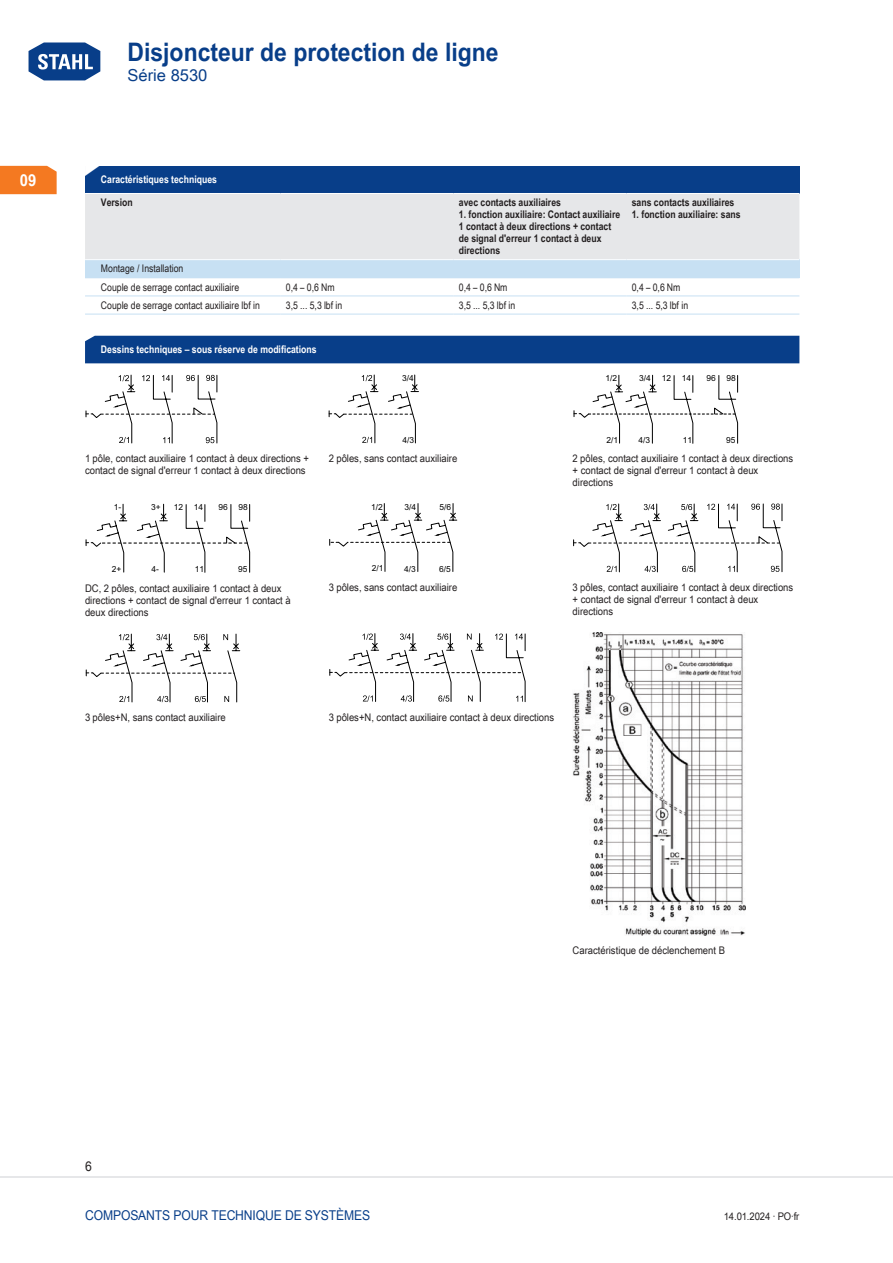
<style>
.page{position:relative;width:893px;height:1263px;background:#fff}
.page>*{position:absolute;margin:0;border:0;box-sizing:border-box;transform-origin:0 0}
.t1{font:700 25.5px "Arial Unicode MS";color:#083e89;scale:.9 1}
.TabHeader1stColumn{font:700 24px "Arial Unicode MS";color:#fff;scale:1.45 1}
.t2{font:16.5px "Arial Unicode MS";color:#083e89}
.t3{font:700 16.5px "Arial Unicode MS";color:#fff;scale:.9 1}
.t4{font:13.5px "Arial Unicode MS";letter-spacing:-.01em;color:#083e89;scale:.9 1}
.t5{font:13.5px "Arial Unicode MS";color:#231f20;scale:.9 1}
.TabBody1stColumn{font:10.5px/12px "Arial Unicode MS";color:#231f20;scale:.9 1}
.TabSubHeaderLeft{font:700 10.5px/12px "Arial Unicode MS";color:#231f20;scale:.83 1}
.TabBody1stColumn-2{font:10.5px "Arial Unicode MS";color:#231f20;scale:.83 1}
.TabHeader1stColumn-2{font:700 10.5px "Arial Unicode MS";color:#fff;scale:.83 1}
.TabBodyLeft{font:10.5px "Arial Unicode MS";color:#231f20;scale:.83 1}
.TabHeaderLeft1stColu{font:700 10.5px "Arial Unicode MS";color:#231f20;scale:.83 1}
.t6{font:8.4px "Arial Unicode MS";color:#000}
.s1{font-weight:400;font-size:31.65px;color:#fff}
</style>
<div class="page">
<svg style="left:28px;top:42px;width:73px;height:39px"></svg>
<hr style="left:0;top:1176px;width:893px;height:2px;background:#e6e7e9">
<div style="left:0;top:166px;width:57px;height:28px;background:#f47921"></div>
<div style="left:85px;top:166px;width:714px;height:27px;background:#083e89"></div>
<div style="left:85px;top:194px;width:714px;height:65px;background:#e6e7e9"></div>
<div style="left:85px;top:260px;width:714px;height:18px;background:#c7e0f3"></div>
<hr style="left:85px;top:296px;width:196px;height:1px;background:#c7e0f3">
<hr style="left:85px;top:314px;width:196px;height:1px;background:#c7e0f3">
<hr style="left:281px;top:296px;width:173px;height:1px;background:#c7e0f3">
<hr style="left:281px;top:314px;width:173px;height:1px;background:#c7e0f3">
<hr style="left:454px;top:296px;width:172px;height:1px;background:#c7e0f3">
<hr style="left:454px;top:314px;width:172px;height:1px;background:#c7e0f3">
<hr style="left:626px;top:296px;width:173px;height:1px;background:#c7e0f3">
<hr style="left:626px;top:314px;width:173px;height:1px;background:#c7e0f3">
<div style="left:85px;top:336px;width:714px;height:27px;background:#083e89"></div>
<img style="left:573px;top:633px;width:172px;height:302px">
<svg style="left:329px;top:633px;width:197px;height:69px"></svg>
<svg style="left:86px;top:633px;width:154px;height:69px"></svg>
<svg style="left:573px;top:503px;width:209px;height:69px"></svg>
<svg style="left:329px;top:503px;width:128px;height:69px"></svg>
<svg style="left:86px;top:504px;width:164px;height:69px"></svg>
<svg style="left:573px;top:375px;width:165px;height:69px"></svg>
<svg style="left:329px;top:374px;width:89px;height:69px"></svg>
<svg style="left:85px;top:375px;width:132px;height:69px"></svg>
<h1 class="t1" style="left:26px;top:33px;width:526px"><span class="s1">Home</span> Disjoncteur de protection de ligne</h1>
<h3 class="t2" style="left:128px;top:63px;width:81px">Série 8530</h3>
<h3 class="t3" style="left:20px;top:168px;width:20px">09</h3>
<p class="TabHeader1stColumn" style="left:82px;top:154px;width:16px">◤</p>
<p class="TabHeader1stColumn-2" style="left:101px;top:172px;width:141px">Caractéristiques techniques</p>
<p class="TabHeaderLeft1stColu" style="left:101px;top:195px;width:40px">Version</p>
<p class="TabSubHeaderLeft" style="left:459px;top:197px;width:124px">avec contacts auxiliaires</p>
<p class="TabSubHeaderLeft" style="left:459px;top:209px;width:196px">1. fonction auxiliaire: Contact auxiliaire<br>1 contact à deux directions + contact de signal d'erreur 1 contact à deux directions</p>
<p class="TabSubHeaderLeft" style="left:632px;top:197px;width:125px">sans contacts auxiliaires</p>
<p class="TabSubHeaderLeft" style="left:632px;top:209px;width:133px">1. fonction auxiliaire: sans</p>
<p class="TabBody1stColumn-2" style="left:101px;top:261px;width:101px">Montage / I nstallation</p>
<p class="TabBody1stColumn-2" style="left:101px;top:279px;width:168px">Couple de serrage contact auxiliaire</p>
<p class="TabBodyLeft" style="left:286px;top:279px;width:60px">0,4 – 0,6 Nm</p>
<p class="TabBodyLeft" style="left:459px;top:279px;width:60px">0,4 – 0,6 Nm</p>
<p class="TabBodyLeft" style="left:632px;top:279px;width:60px">0,4 – 0,6 Nm</p>
<p class="TabBody1stColumn-2" style="left:101px;top:297px;width:193px">Couple de serrage contact auxiliaire lbf in</p>
<p class="TabBodyLeft" style="left:286px;top:297px;width:69px">3,5 ... 5,3 lbf in</p>
<p class="TabBodyLeft" style="left:459px;top:297px;width:69px">3,5 ... 5,3 lbf in</p>
<p class="TabBodyLeft" style="left:632px;top:297px;width:69px">3,5 ... 5,3 lbf in</p>
<p class="TabHeader1stColumn-2" style="left:101px;top:342px;width:261px">Dessins techniques – sous réserve de modifications</p>
<p class="t6" style="left:402px;top:373px;width:13px">3/4</p>
<p class="t6" style="left:606px;top:373px;width:13px">1/2</p>
<p class="t6" style="left:639px;top:373px;width:13px">3/4</p>
<p class="t6" style="left:662px;top:373px;width:11px">12</p>
<p class="t6" style="left:682px;top:373px;width:11px">14</p>
<p class="t6" style="left:707px;top:373px;width:11px">96</p>
<p class="t6" style="left:726px;top:373px;width:11px">98</p>
<p class="t6" style="left:403px;top:435px;width:13px">4/3</p>
<p class="TabBody1stColumn" style="left:85px;top:452px;width:250px">1 pôle, contact auxiliaire 1 contact à deux directions +</p>
<p class="TabBody1stColumn" style="left:329px;top:452px;width:144px">2 pôles, sans contact auxiliaire</p>
<p class="TabBody1stColumn" style="left:85px;top:464px;width:247px">contact de signal d'erreur 1 contact à deux directions</p>
<p class="t6" style="left:114px;top:502px;width:9px">1-</p>
<p class="t6" style="left:151px;top:502px;width:11px">3+</p>
<p class="t6" style="left:174px;top:502px;width:11px">12</p>
<p class="t6" style="left:194px;top:502px;width:11px">14</p>
<p class="t6" style="left:219px;top:502px;width:11px">96</p>
<p class="t6" style="left:239px;top:502px;width:11px">98</p>
<p class="t6" style="left:371px;top:502px;width:13px">1/2</p>
<p class="t6" style="left:404px;top:502px;width:13px">3/4</p>
<p class="t6" style="left:440px;top:502px;width:13px">5/6</p>
<p class="t6" style="left:112px;top:564px;width:11px">2+</p>
<p class="t6" style="left:152px;top:564px;width:9px">4-</p>
<p class="t6" style="left:195px;top:564px;width:11px">11</p>
<p class="t6" style="left:238px;top:564px;width:11px">95</p>
<p class="TabBody1stColumn" style="left:85px;top:582px;width:230px">DC, 2 pôles, contact auxiliaire 1 contact à deux directions + contact de signal d'erreur 1 contact à deux directions</p>
<p class="t6" style="left:372px;top:564px;width:13px">2/1</p>
<p class="t6" style="left:404px;top:564px;width:13px">4/3</p>
<p class="t6" style="left:439px;top:564px;width:13px">6/5</p>
<p class="TabBody1stColumn" style="left:329px;top:581px;width:144px">3 pôles, sans contact auxiliaire</p>
<p class="t6" style="left:606px;top:435px;width:13px">2/1</p>
<p class="t6" style="left:639px;top:436px;width:13px">4/3</p>
<p class="t6" style="left:726px;top:435px;width:11px">95</p>
<p class="TabBody1stColumn" style="left:573px;top:452px;width:247px">2 pôles, contact auxiliaire 1 contact à deux directions + contact de signal d'erreur 1 contact à deux directions</p>
<p class="t6" style="left:683px;top:435px;width:11px">11</p>
<p class="TabBody1stColumn" style="left:573px;top:581px;width:247px">3 pôles, contact auxiliaire 1 contact à deux directions + contact de signal d'erreur 1 contact à deux directions</p>
<p class="TabBody1stColumn" style="left:85px;top:711px;width:158px">3 pôles+N , sans contact auxiliaire</p>
<p class="TabBody1stColumn" style="left:329px;top:711px;width:252px">3 pôles+N , contact auxiliaire contact à deux directions</p>
<p class="TabBody1stColumn" style="left:573px;top:944px;width:171px">Caractéristique de déclenchement B</p>
<p class="t5" style="left:85px;top:1157px;width:9px">6</p>
<p class="t4" style="left:85px;top:1205px;width:41px">Compos</p>
<p class="t4" style="left:138px;top:1205px;width:257px">ants pour tech nique de systèmes</p>
<p class="TabBody1stColumn" style="left:724px;top:1210px;width:86px">14.01.2024 · PO·fr</p>
</div>
